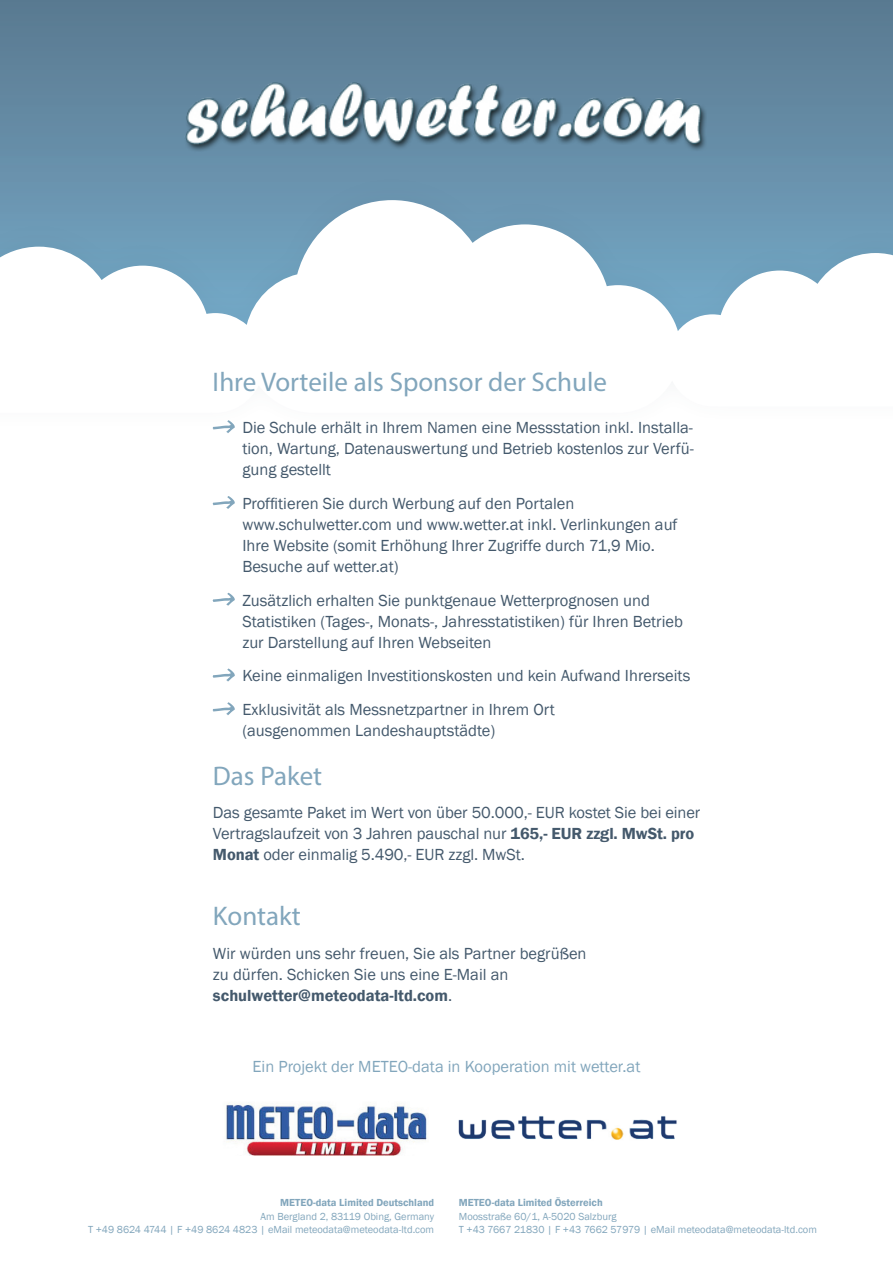
<style>
.page{position:relative;width:893px;height:1263px;background:#fff}
.page>*{position:absolute;margin:0;border:0;box-sizing:border-box;transform-origin:0 0}
.t1{font:27px "Myriad Pro";color:#82a6bc}
.t2{font:16.5px/21px "Franklin Gothic";color:#44596c}
.t3{font:16.5px "Franklin Gothic";color:#82a6bc}
.t4{font:10.5px/13.5px "Franklin Gothic";color:#82a6bc;text-align:right}
.t5{font:600 10.5px "Franklin Gothic";color:#82a6bc}
.s1{font-weight:600}
</style>
<div class="page">
<svg style="left:0;top:0;width:893px;height:171px;background:#5f839b"></svg>
<div style="left:0;top:171px;width:893px;height:260px;background:#44596c;opacity:.07"></div>
<svg style="left:0;top:200px;width:893px;height:213px"></svg>
<img style="left:102px;top:82px;width:664px;height:74px">
<svg style="left:213px;top:420px;width:22px;height:13px"></svg>
<svg style="left:213px;top:496px;width:22px;height:13px"></svg>
<svg style="left:213px;top:593px;width:22px;height:13px"></svg>
<svg style="left:213px;top:668px;width:22px;height:13px"></svg>
<svg style="left:213px;top:702px;width:22px;height:13px"></svg>
<img style="left:225px;top:1103px;width:202px;height:53px">
<img style="left:458px;top:1072px;width:219px;height:68px">
<h1 class="t1" style="left:213px;top:365px;width:396px">Ihre Vorteile als Sponsor der Schule</h1>
<p class="t2" style="left:242px;top:418px;width:453px;text-align:justify">Die Schule erhält in Ihrem Namen eine Messstation inkl. Installa&shy;tion, Wartung, Datenauswertung und Betrieb kostenlos zur Verfü&shy;gung gestellt</p>
<p class="t2" style="left:242px;top:493px;width:437px">Proffitieren Sie durch Werbung auf den Portalen www.schulwetter.com und www.wetter.at inkl. Verlinkungen auf Ihre Website (somit Erhöhung Ihrer Zugriffe durch 71,9 Mio.<br>Besuche auf wetter.at)</p>
<p class="t2" style="left:242px;top:590px;width:442px">Zusätzlich erhalten Sie punktgenaue Wetterprognosen und<br>Statistiken (Tages-, Monats-, Jahresstatistiken) für Ihren Betrieb zur Darstellung auf Ihren Webseiten</p>
<p class="t2" style="left:242px;top:659px;width:449px;line-height:33.8px">Keine einmaligen Investitionskosten und kein Aufwand Ihrerseits<br>Exklusivität als Messnetzpartner in Ihrem Ort</p>
<p class="t2" style="left:242px;top:721px;width:254px">(ausgenommen Landeshauptstädte)</p>
<h1 class="t1" style="left:213px;top:759px;width:111px">Das Paket</h1>
<p class="t2" style="left:213px;top:803px;width:489px">Das gesamte Paket im Wert von über 50.000,- EUR kostet Sie bei einer<br>Vertragslaufzeit von 3 Jahren pauschal nur <span class="s1">165,- EUR zzgl. MwSt. pro<br>Monat</span> oder einmalig 5.490,- EUR zzgl. MwSt.</p>
<h1 class="t1" style="left:213px;top:899px;width:89px">Kontakt</h1>
<p class="t2" style="left:213px;top:943px;width:375px">Wir würden uns sehr freuen, Sie als Partner begrüßen zu dürfen. Schicken Sie uns eine E-Mail an <span class="s1">schulwetter@meteodata-ltd.com</span>.</p>
<p class="t3" style="left:253px;top:1056px;width:389px">Ein Projekt der METEO-data in Kooperation mit wetter.at</p>
<p class="t5" style="left:280px;top:1196px;width:155px">METEO-data Limited Deutschland</p>
<p class="t4" style="left:88px;top:1210px;width:348px">Am Bergland 2, 83119 Obing, Germany<br>T +49 8624 4744 | F +49 8624 4823 | eMail meteodata@meteodata-ltd.com</p>
<p class="t5" style="left:459px;top:1196px;width:145px">METEO-data Limited Österreich</p>
<p class="t4" style="left:459px;top:1210px;width:360px;text-align:left">Moosstraße 60/1, A-5020 Salzburg<br>T +43 7667 21830 | F +43 7662 57979 | eMail meteodata@meteodata-ltd.com</p>
</div>
